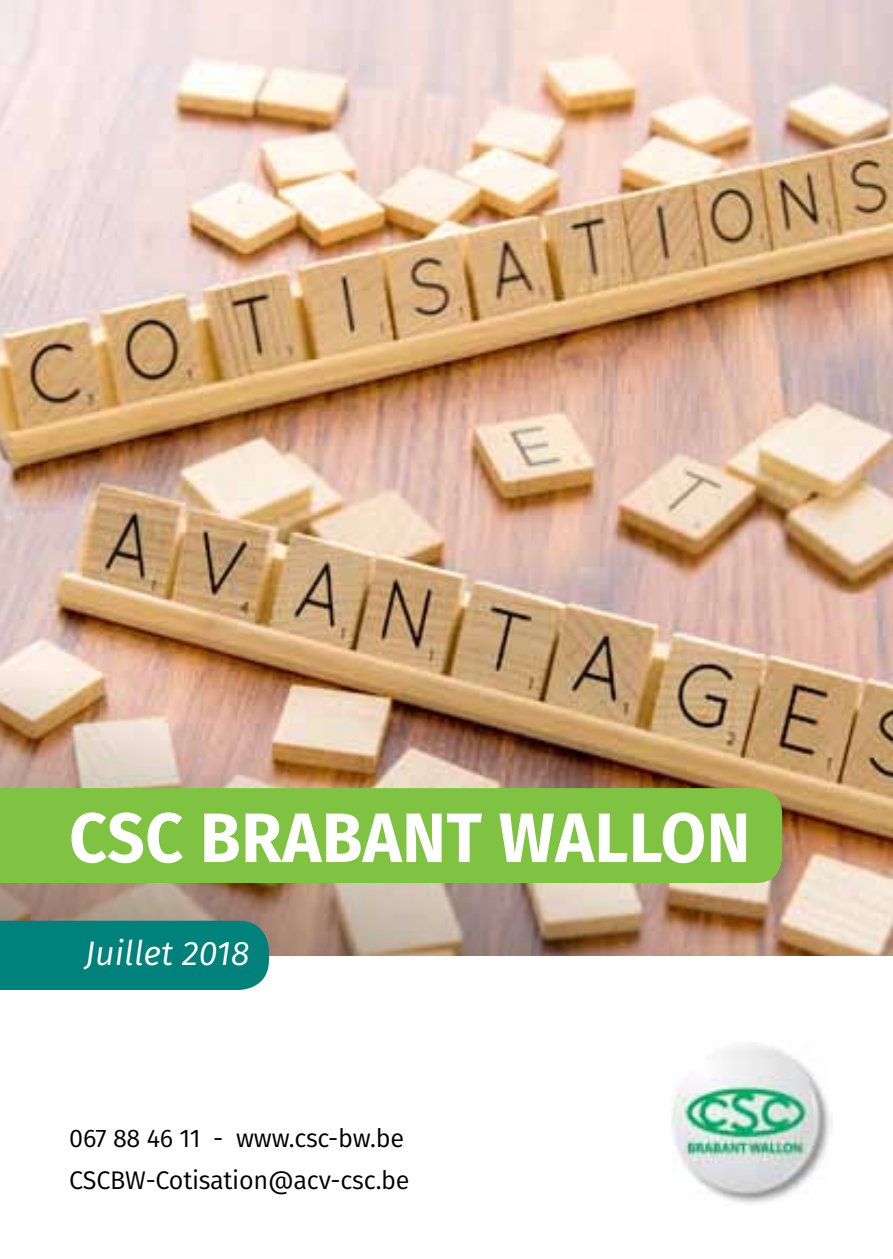
<style>
.page{position:relative;width:893px;height:1259px;background:#fff}
.page>*{position:absolute;margin:0;border:0;box-sizing:border-box;transform-origin:0 0}
.t1{font:700 69.9px "Fira Sans";letter-spacing:.01em;color:#fff;scale:.94 1}
.t2{font:italic 34.2px "Fira Sans";color:#fff}
.t3{font:25.5px/42px "Fira Sans";letter-spacing:-.01em;color:#000}
</style>
<div class="page">
<img style="left:0;top:51px;width:893px;height:904px">
<img style="left:671px;top:1043px;width:162px;height:161px">
<div style="left:0;top:788px;width:782px;height:95px;background:#80c342"></div>
<div style="left:0;top:920px;width:269px;height:70px;background:#00817b"></div>
<h1 class="t1" style="left:69px;top:779px;width:726px">CSC BRABANT WALLON</h1>
<h2 class="t2" style="left:85px;top:928px;width:166px">Juillet 2018</h2>
<p class="t3" style="left:69px;top:1116px;width:342px">067 88 46 11 - www.csc-bw.be<br>CSCBW-Cotisation@acv-csc.be</p>
</div>
